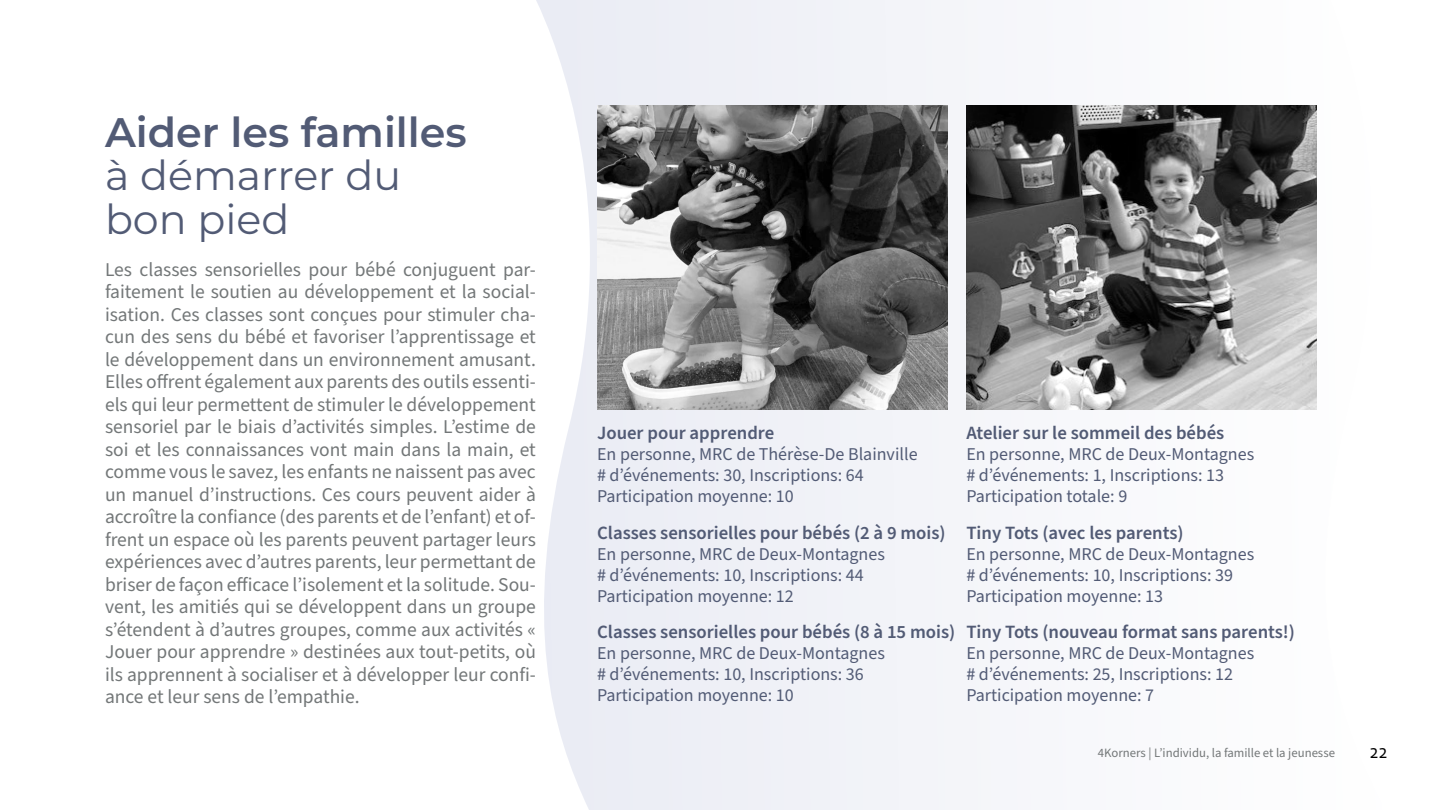
<style>
.page{position:relative;width:1440px;height:810px;background:#fff}
.page>*{position:absolute;margin:0;border:0;box-sizing:border-box;transform-origin:0 0}
.t1{font:41.25px/43.5px "Montserrat";color:#525b75}
.t2{font:600 41.25px "Montserrat";color:#525b75}
.t3{font:19.5px/22.5px "Source Sans Pro";color:#737778;text-align:justify}
.t4{font:600 18.75px "Source Sans Pro";color:#525b75}
.t5{font:18px/21px "Source Sans Pro";color:#525b75}
.t6{font:18px "Vista Sans OTCE";color:#000}
.t7{font:12.75px "Source Sans Pro";color:#737778}
</style>
<div class="page">
<svg style="left:536px;top:0;width:445px;height:810px"></svg>
<img style="left:597px;top:105px;width:351px;height:305px">
<img style="left:966px;top:105px;width:351px;height:305px">
<h1 class="t2" style="left:105px;top:103px;width:363px">Aider les familles</h1>
<h1 class="t1" style="left:105px;top:152px;width:298px">à démarrer du bon pied</h1>
<p class="t3" style="left:105px;top:258px;width:432px">Les classes sensorielles pour bébé conjuguent par&shy;faitement le soutien au développement et la social&shy;isation. Ces classes sont conçues pour stimuler cha&shy;cun des sens du bébé et favoriser l’apprentissage et le développement dans un environnement amusant.<br>Elles offrent également aux parents des outils essenti&shy;els qui leur permettent de stimuler le développement sensoriel par le biais d’activités simples. L’estime de soi et les connaissances vont main dans la main, et comme vous le savez, les enfants ne naissent pas avec un manuel d’instructions. Ces cours peuvent aider à accroître la confiance (des parents et de l’enfant) et of&shy;frent un espace où les parents peuvent partager leurs expériences avec d’autres parents, leur permettant de briser de façon efficace l’isolement et la solitude. Sou&shy;vent, les amitiés qui se développent dans un groupe s’étendent à d’autres groupes, comme aux activités « Jouer pour apprendre » destinées aux tout-petits, où ils apprennent à socialiser et à développer leur confi&shy;ance et leur sens de l’empathie.</p>
<p class="t4" style="left:597px;top:421px;width:179px">Jouer pour apprendre</p>
<p class="t5" style="left:597px;top:444px;width:322px">En personne, MRC de Thérèse-De Blainville # d’événements: 30, Inscriptions: 64<br>Participation moyenne: 10</p>
<p class="t4" style="left:597px;top:521px;width:350px">Classes sensorielles pour bébés (2 à 9 mois)</p>
<p class="t5" style="left:597px;top:545px;width:289px">En personne, MRC de Deux-Montagnes # d’événements: 10, Inscriptions: 44<br>Participation moyenne: 12</p>
<p class="t4" style="left:597px;top:619px;width:360px">Classes sensorielles pour bébés (8 à 15 mois)</p>
<p class="t5" style="left:597px;top:643px;width:289px">En personne, MRC de Deux-Montagnes # d’événements: 10, Inscriptions: 36<br>Participation moyenne: 10</p>
<p class="t4" style="left:966px;top:421px;width:259px">Atelier sur le sommeil des bébés</p>
<p class="t5" style="left:966px;top:444px;width:289px">En personne, MRC de Deux-Montagnes # d’événements: 1, Inscriptions: 13<br>Participation totale: 9</p>
<p class="t4" style="left:966px;top:521px;width:219px">Tiny Tots (avec les parents)</p>
<p class="t5" style="left:966px;top:545px;width:289px">En personne, MRC de Deux-Montagnes # d’événements: 10, Inscriptions: 39<br>Participation moyenne: 13</p>
<p class="t4" style="left:966px;top:619px;width:330px">Tiny Tots (nouveau format sans parents!)</p>
<p class="t5" style="left:966px;top:643px;width:289px">En personne, MRC de Deux-Montagnes # d’événements: 25, Inscriptions: 12<br>Participation moyenne: 7</p>
<p class="t7" style="left:1098px;top:745px;width:239px">4Korners | L’individu, la famille et la jeunesse</p>
<p class="t6" style="left:1370px;top:741px;width:19px">22</p>
</div>
